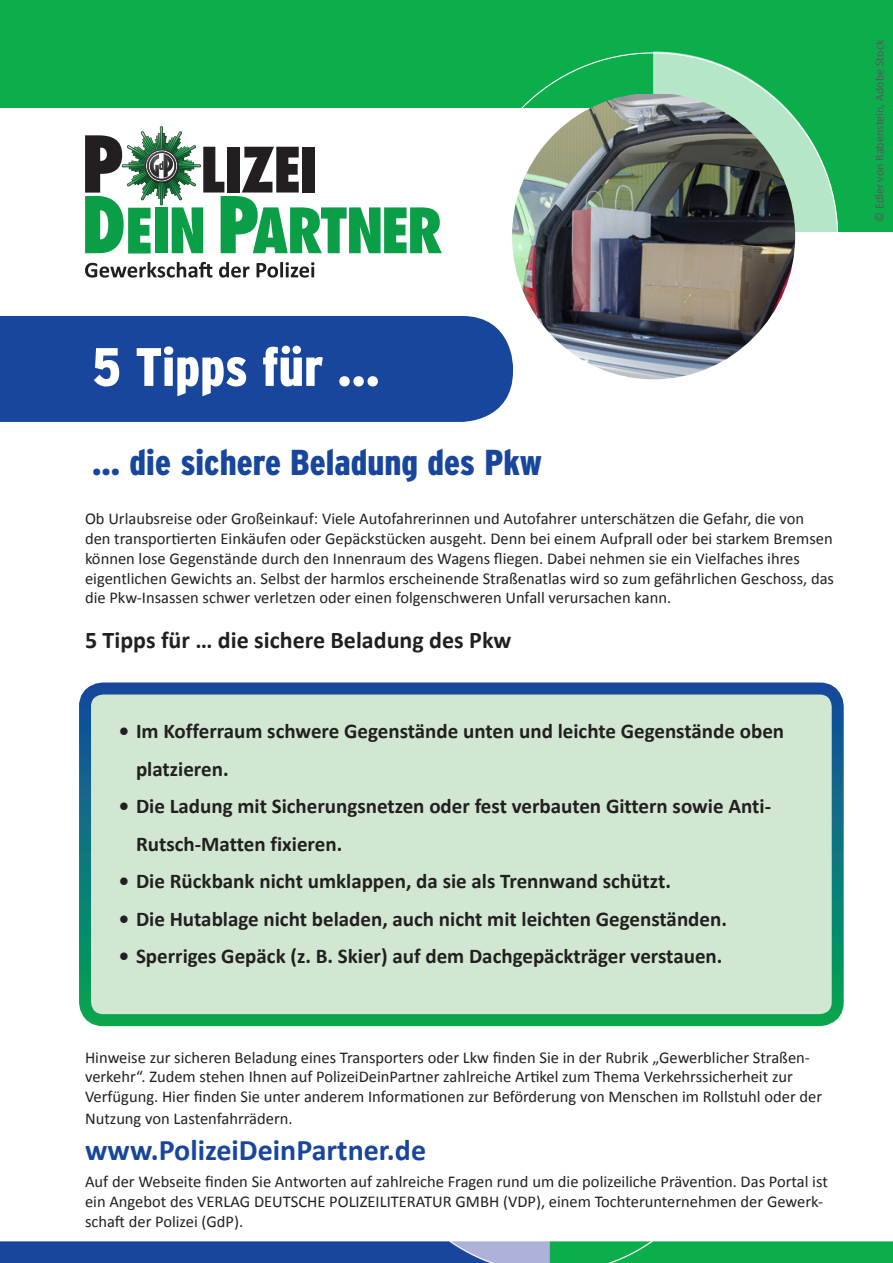
<style>
.page{position:relative;width:893px;height:1263px;background:#fff}
.page>*{position:absolute;margin:0;border:0;box-sizing:border-box;transform-origin:0 0}
.t1{font:900 condensed 54px "Interstate";color:#fff}
.t2{font:900 condensed 36px "Interstate";color:#18469d}
.t3{font:700 30px "Calibri";color:#18469d}
.t4{font:700 24px "Calibri";color:#231f20}
.t5{font:700 21px/37.5px "Calibri";color:#231f20}
.t6{font:16.5px/19.8px "Calibri";color:#231f20}
.t7{font:12px "Calibri";color:#57585a}
</style>
<div class="page">
<div style="left:85px;top:688px;width:753px;height:332px;background:#d1e7d2;border-radius:18px"></div>
<div style="left:79px;top:682px;width:765px;height:344px;border:12px solid #fff;border-radius:18px"></div>
<img style="left:0;top:1242px;width:893px;height:21px">
<div style="left:0;top:0;width:893px;height:232px;background:#0cae4c"></div>
<div style="left:0;top:108px;width:654px;height:237px;background:#fff"></div>
<svg style="left:652px;top:51px;width:186px;height:329px"></svg>
<svg style="left:85px;top:126px;width:357px;height:127px"></svg>
<svg style="left:85px;top:262px;width:127px;height:16px"></svg>
<svg style="left:219px;top:262px;width:30px;height:16px"></svg>
<svg style="left:257px;top:262px;width:57px;height:16px"></svg>
<img style="left:512px;top:94px;width:283px;height:285px">
<div style="left:0;top:316px;width:513px;height:106px;background:#18469d"></div>
<p class="t7" style="left:872px;top:222px;width:183px;rotate:-90deg">© Edler von Rabenstein, Adobe Stock</p>
<h1 class="t1" style="left:92px;top:337px;width:289px">5 Tipps für ...</h1>
<h2 class="t2" style="left:92px;top:442px;width:451px">... die sichere Beladung des Pkw</h2>
<p class="t6" style="left:85px;top:508px;width:750px">Ob Urlaubsreise oder Großeinkauf: Viele Autofahrerinnen und Autofahrer unterschätzen die Gefahr, die von<br>den transportierten Einkäufen oder Gepäckstücken ausgeht. Denn bei einem Aufprall oder bei starkem Bremsen können lose Gegenstände durch den Innenraum des Wagens fliegen. Dabei nehmen sie ein Vielfaches ihres eigentlichen Gewichts an. Selbst der harmlos erscheinende Straßenatlas wird so zum gefährlichen Geschoss, das die Pkw-Insassen schwer verletzen oder einen folgenschweren Unfall verursachen kann.</p>
<h3 class="t4" style="left:85px;top:626px;width:428px">5 Tipps für … die sichere Beladung des Pkw</h3>
<p class="t5" style="left:136px;top:711px;width:650px;text-indent:-17px">• Im Kofferraum schwere Gegenstände unten und leichte Gegenstände oben platzieren.</p>
<p class="t5" style="left:136px;top:786px;width:637px;text-indent:-17px">• Die Ladung mit Sicherungsnetzen oder fest verbauten Gittern sowie Anti-<br>Rutsch-Matten fixieren.</p>
<p class="t5" style="left:119px;top:861px;width:553px">• Die Rückbank nicht umklappen, da sie als Trennwand schützt.</p>
<p class="t5" style="left:119px;top:899px;width:609px">• Die Hutablage nicht beladen, auch nicht mit leichten Gegenständen.</p>
<p class="t5" style="left:119px;top:936px;width:605px">• Sperriges Gepäck (z. B. Skier) auf dem Dachgepäckträger verstauen.</p>
<p class="t6" style="left:85px;top:1046px;width:739px">Hinweise zur sicheren Beladung eines Transporters oder Lkw finden Sie in der Rubrik „Gewerblicher Straßen&shy;verkehr“. Zudem stehen Ihnen auf PolizeiDeinPartner zahlreiche Artikel zum Thema Verkehrssicherheit zur<br>Verfügung. Hier finden Sie unter anderem Informationen zur Beförderung von Menschen im Rollstuhl oder der</p>
<p class="t6" style="left:85px;top:1108px;width:209px">Nutzung von Lastenfahrrädern.</p>
<h3 class="t3" style="left:85px;top:1131px;width:343px">www.PolizeiDeinPartner.de</h3>
<p class="t6" style="left:85px;top:1171px;width:744px">Auf der Webseite finden Sie Antworten auf zahlreiche Fragen rund um die polizeiliche Prävention. Das Portal ist ein Angebot des VERLAG DEUTSCHE POLIZEILITERATUR GMBH (VDP), einem Tochterunternehmen der Gewerk&shy;schaft der Polizei (GdP).</p>
</div>
